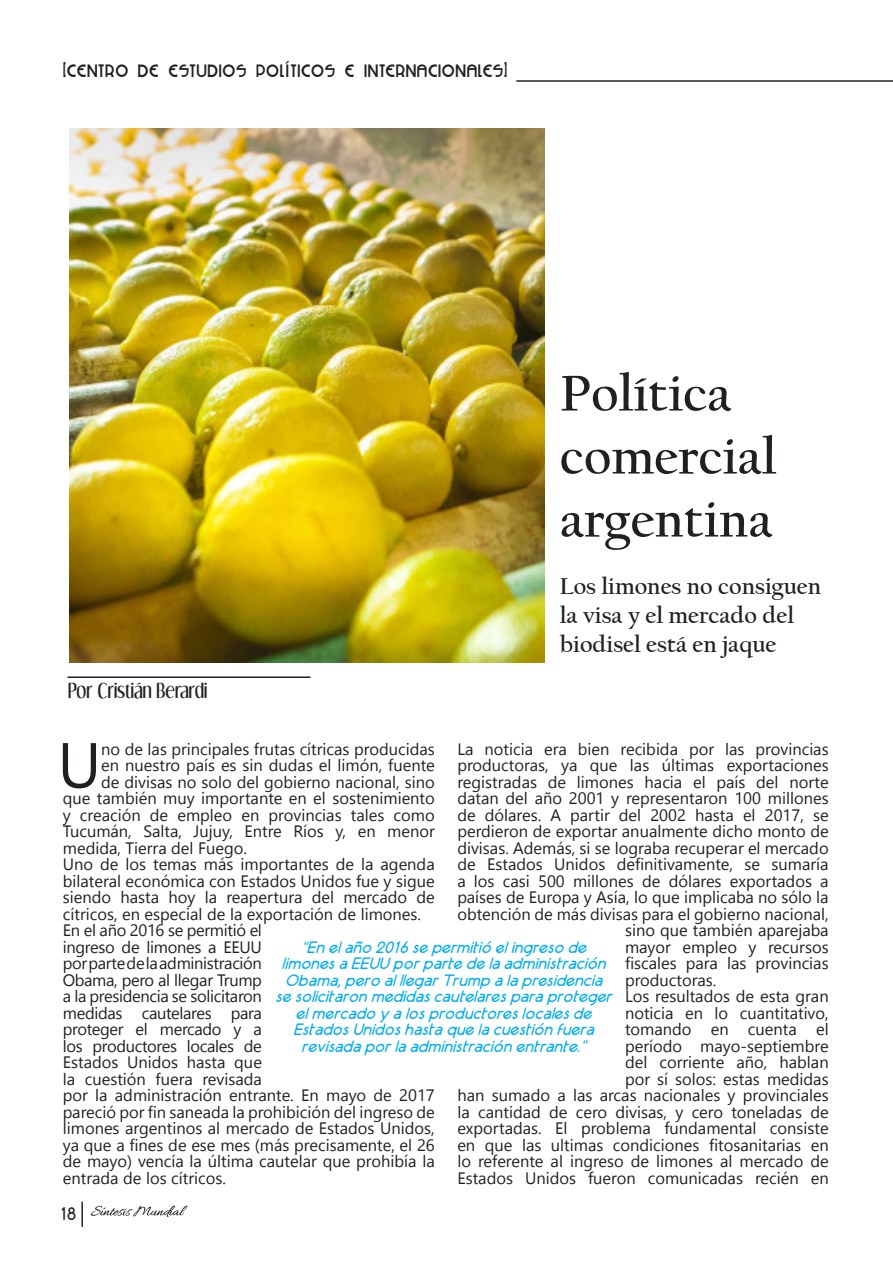
<style>
.page{position:relative;width:893px;height:1263px;background:#fff}
.page>*{position:absolute;margin:0;border:0;box-sizing:border-box;transform-origin:0 0}
.t1{font:63.6px "Gadugi";color:#231f20}
.t2{font:700 52.5px "Californian FB";color:#231f20}
.t3{font:700 24px/28.8px "Californian FB";color:#231f20}
.t4{font:18.15px "AR Techni";color:#231f20}
.t5{font:18px "Neues Bauen";color:#231f20}
.t6{font:18px "Dream Orphans";color:#231f20}
.t7{font:16.5px/16.5px "Gadugi";color:#231f20;text-align:justify}
.t8{font:italic 16.5px/16.5px "AR Techni";color:#00aeef;text-align:center}
.s1{font-size:21px}
</style>
<div class="page">
<hr style="left:81px;top:1202px;width:2px;height:25px;background:#231f20">
<img style="left:91px;top:1205px;width:97px;height:12px">
<hr style="left:516px;top:80px;width:377px;height:2px;background:#231f20">
<hr style="left:68px;top:676px;width:242px;height:2px;background:#231f20">
<img style="left:69px;top:129px;width:476px;height:534px">
<p class="t5" style="left:63px;top:60px;width:446px"><span class="s1">[</span>CENTRO DE ESTUDIOS POLÍTICOS E INTERNACIONALES<span class="s1">]</span></p>
<p class="t6" style="left:68px;top:679px;width:141px">Por Cristián Berardi</p>
<p class="t2" style="left:560px;top:364px;width:173px">Política</p>
<p class="t2" style="left:560px;top:427px;width:218px">comercial</p>
<p class="t2" style="left:560px;top:490px;width:214px">argentina</p>
<p class="t3" style="left:560px;top:572px;width:263px">Los limones no consiguen la visa y el mercado del biodisel está en jaque</p>
<p class="t1" style="left:58px;top:727px;width:45px">U</p>
<p class="t7" style="left:101px;top:740px;width:335px">no de las principales frutas cítricas producidas</p>
<p class="t7" style="left:457px;top:740px;width:373px">La noticia era bien recibida por las provincias</p>
<p class="t7" style="left:457px;top:757px;width:373px">productoras, ya que las últimas exportaciones</p>
<p class="t7" style="left:457px;top:773px;width:373px">registradas de limones hacia el país del norte</p>
<p class="t7" style="left:457px;top:790px;width:373px">datan del año 2001 y representaron 100 millones</p>
<p class="t7" style="left:457px;top:806px;width:373px">de dólares. A partir del 2002 hasta el 2017, se</p>
<p class="t7" style="left:457px;top:823px;width:373px">perdieron de exportar anualmente dicho monto de</p>
<p class="t7" style="left:457px;top:839px;width:373px">divisas. Además, si se lograba recuperar el mercado</p>
<p class="t7" style="left:457px;top:856px;width:373px">de Estados Unidos definitivamente, se sumaría</p>
<p class="t7" style="left:457px;top:872px;width:373px">a los casi 500 millones de dólares exportados a</p>
<p class="t7" style="left:457px;top:889px;width:373px">países de Europa y Asía, lo que implicaba no sólo la</p>
<p class="t7" style="left:457px;top:905px;width:373px">obtención de más divisas para el gobierno nacional,</p>
<p class="t7" style="left:625px;top:922px;width:205px">sino que también aparejaba</p>
<p class="t7" style="left:625px;top:938px;width:205px">mayor empleo y recursos</p>
<p class="t7" style="left:625px;top:955px;width:205px">fiscales para las provincias</p>
<p class="t7" style="left:625px;top:971px;width:93px">productoras.</p>
<p class="t7" style="left:457px;top:988px;width:373px;text-align:right">Los resultados de esta gran<br>noticia en lo cuantitativo,<br>tomando en cuenta el<br>período mayo-septiembre<br>del corriente año, hablan<br>por sí solos: estas medidas<br>han sumado a las arcas nacionales y provinciales la cantidad de cero divisas, y cero toneladas de exportadas. El problema fundamental consiste en que las ultimas condiciones fitosanitarias en lo referente al ingreso de limones al mercado de Estados Unidos fueron comunicadas recién en</p>
<p class="t7" style="left:101px;top:757px;width:335px">en nuestro país es sin dudas el limón, fuente</p>
<p class="t7" style="left:101px;top:773px;width:335px">de divisas no solo del gobierno nacional, sino</p>
<p class="t7" style="left:63px;top:790px;width:373px">que también muy importante en el sostenimiento</p>
<p class="t7" style="left:63px;top:806px;width:373px">y creación de empleo en provincias tales como</p>
<p class="t7" style="left:63px;top:823px;width:373px">Tucumán, Salta, Jujuy, Entre Ríos y, en menor</p>
<p class="t7" style="left:63px;top:839px;width:186px">medida, Tierra del Fuego.</p>
<p class="t7" style="left:63px;top:856px;width:373px">Uno de los temas más importantes de la agenda bilateral económica con Estados Unidos fue y sigue siendo hasta hoy la reapertura del mercado de cítricos, en especial de la exportación de limones.</p>
<p class="t7" style="left:63px;top:922px;width:373px;text-align:left">En el año 2016 se permitió el<br>ingreso de limones a EEUU<br>por parte de la administración<br>Obama, pero al llegar Trump<br>a la presidencia se solicitaron<br>medidas cautelares para<br>proteger el mercado y a<br>los productores locales de<br>Estados Unidos hasta que<br>la cuestión fuera revisada<br>por la administración entrante. En mayo de 2017 pareció por fin saneada la prohibición del ingreso de limones argentinos al mercado de Estados Unidos, ya que a fines de ese mes (más precisamente, el 26 de mayo) vencía la última cautelar que prohibía la entrada de los cítricos.</p>
<p class="t8" style="left:275px;top:938px;width:343px">“Enelaño 2016sepermitió elingreso de limonesaEEUU porpartedelaadministración Obama,pero alllegarTrump alapresidencia sesolicitaronmedidascautelaresparaproteger elmercado yalosproductoreslocalesde EstadosUnidoshastaquelacuestiónfuera revisadaporlaadministraciónentrante.”</p>
<p class="t4" style="left:60px;top:1202px;width:18px">18</p>
</div>
